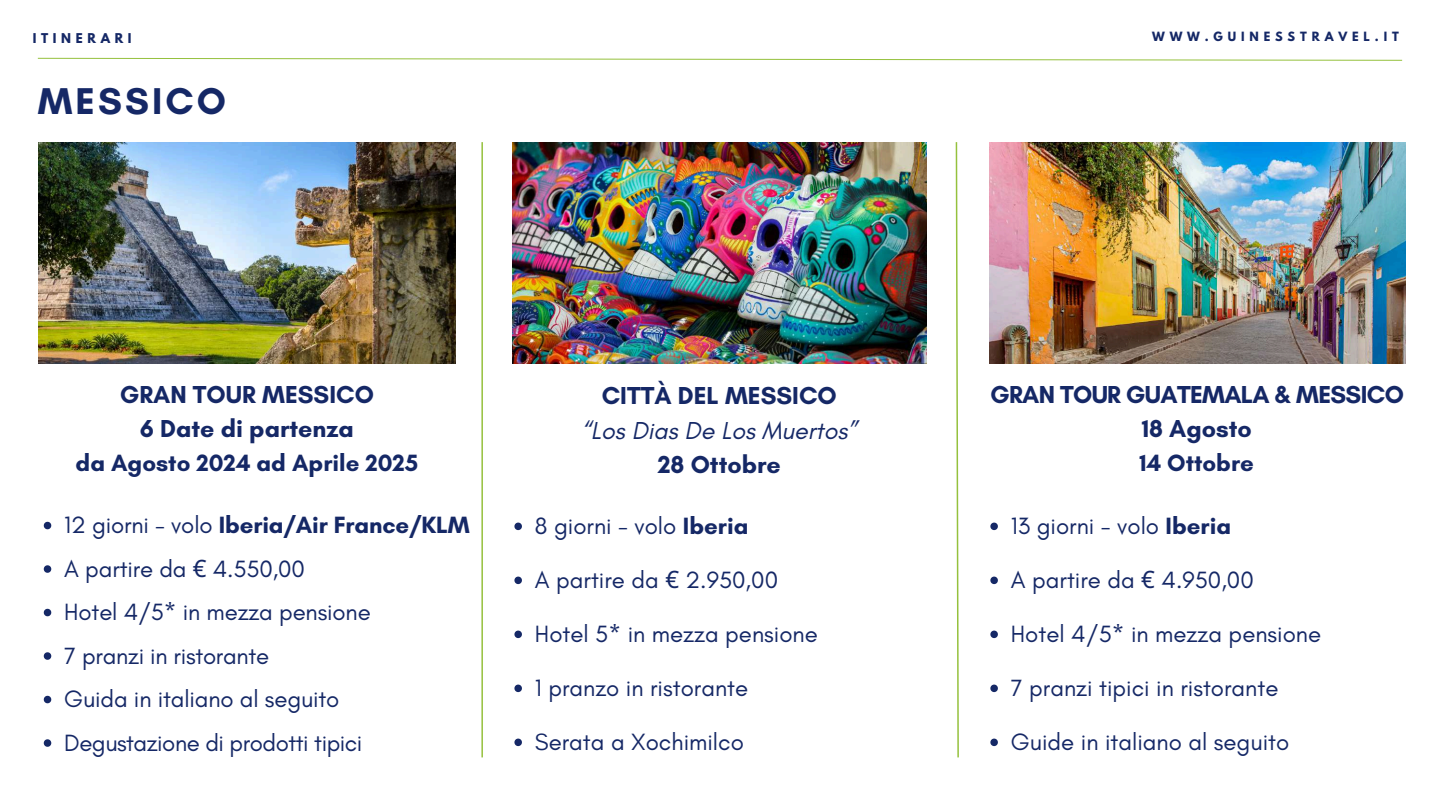
<style>
.page{position:relative;width:1440px;height:810px;background:#fff}
.page>*{position:absolute;margin:0;border:0;box-sizing:border-box;transform-origin:0 0}
.t1{font:700 38px "Glacial Indifference";letter-spacing:.08em;color:#152866}
.t2{font:700 25px/34.5px "Glacial Indifference";color:#152866;text-align:center}
.t3{font:700 25px/34.5px "Glacial Indifference";letter-spacing:-.025em;color:#152866;text-align:center}
.t4{font:italic 25px "Glacial Indifference";color:#152866}
.t5{font:24px/43.5px "Glacial Indifference";color:#152866}
.t6{font:700 24px "Glacial Indifference";color:#152866}
.t7{font:700 12px "League Spartan";letter-spacing:.385em;color:#152866}
.t8{font:700 11.3px "League Spartan";letter-spacing:.43em;color:#152866}
.s1{font-weight:700}
.s2{font-family:"Noto Sans"}
</style>
<div class="page">
<svg style="left:37px;top:58px;width:1366px;height:3px"></svg>
<img style="left:38px;top:143px;width:417px;height:220px">
<svg style="left:44px;top:522px;width:7px;height:7px"></svg>
<svg style="left:44px;top:565px;width:7px;height:8px"></svg>
<svg style="left:44px;top:609px;width:7px;height:7px"></svg>
<svg style="left:44px;top:652px;width:7px;height:8px"></svg>
<svg style="left:44px;top:696px;width:7px;height:7px"></svg>
<svg style="left:44px;top:739px;width:7px;height:8px"></svg>
<img style="left:513px;top:143px;width:413px;height:220px">
<svg style="left:514px;top:523px;width:8px;height:7px"></svg>
<svg style="left:514px;top:577px;width:8px;height:7px"></svg>
<svg style="left:514px;top:631px;width:8px;height:7px"></svg>
<svg style="left:514px;top:685px;width:8px;height:7px"></svg>
<svg style="left:514px;top:739px;width:8px;height:7px"></svg>
<img style="left:989px;top:143px;width:416px;height:220px">
<svg style="left:990px;top:523px;width:8px;height:7px"></svg>
<svg style="left:990px;top:577px;width:8px;height:7px"></svg>
<svg style="left:990px;top:631px;width:8px;height:7px"></svg>
<svg style="left:990px;top:685px;width:8px;height:7px"></svg>
<svg style="left:990px;top:739px;width:8px;height:7px"></svg>
<hr style="left:481px;top:142px;width:2px;height:615px;background:#95c13d">
<svg style="left:955px;top:142px;width:4px;height:616px"></svg>
<p class="t7" style="left:33px;top:32px;width:100px">ITINERARI</p>
<h1 class="t1" style="left:38px;top:78px;width:190px">MESSICO</h1>
<p class="t2" style="left:120px;top:377px;width:256px">GRAN TOUR MESSICO<br>6 Date di partenza</p>
<p class="t6" style="left:76px;top:448px;width:344px">da Agosto 2024 ad Aprile 2025</p>
<p class="t5" style="left:64px;top:503px;width:407px">12 giorni - volo <span class="s1">Iberia/Air France/KLM<br></span>A partire da <span class="s2">€</span> 4.550,00<br>Hotel 4/5* in mezza pensione<br>7 pranzi in ristorante<br>Guida in italiano al seguito<br>Degustazione di prodotti tipici</p>
<p class="t2" style="left:602px;top:378px;width:237px">CITTÀ DEL MESSICO</p>
<p class="t4" style="left:582px;top:415px;width:276px">“Los Dias De Los Muertos”</p>
<p class="t2" style="left:658px;top:447px;width:125px">28 Ottobre</p>
<p class="t5" style="left:535px;top:504px;width:215px">8 giorni - volo <span class="s1">Iberia</span></p>
<p class="t5" style="left:535px;top:558px;width:245px">A partire da <span class="s2">€</span> 2.950,00</p>
<p class="t5" style="left:535px;top:612px;width:284px">Hotel 5* in mezza pensione</p>
<p class="t5" style="left:535px;top:666px;width:215px">1 pranzo in ristorante</p>
<p class="t5" style="left:535px;top:720px;width:210px">Serata a Xochimilco</p>
<p class="t8" style="left:1152px;top:31px;width:248px">WWW.GUINESSTRAVEL.IT</p>
<p class="t3" style="left:990px;top:377px;width:415px">GRAN TOUR GUATEMALA &amp; MESSICO<br>18 Agosto</p>
<p class="t6" style="left:1140px;top:448px;width:116px">14 Ottobre</p>
<p class="t5" style="left:1011px;top:504px;width:222px">13 giorni - volo <span class="s1">Iberia</span></p>
<p class="t5" style="left:1011px;top:558px;width:244px">A partire da <span class="s2">€</span> 4.950,00</p>
<p class="t5" style="left:1011px;top:612px;width:312px">Hotel 4/5* in mezza pensione</p>
<p class="t5" style="left:1011px;top:666px;width:269px">7 pranzi tipici in ristorante</p>
<p class="t5" style="left:1011px;top:720px;width:280px">Guide in italiano al seguito</p>
</div>
